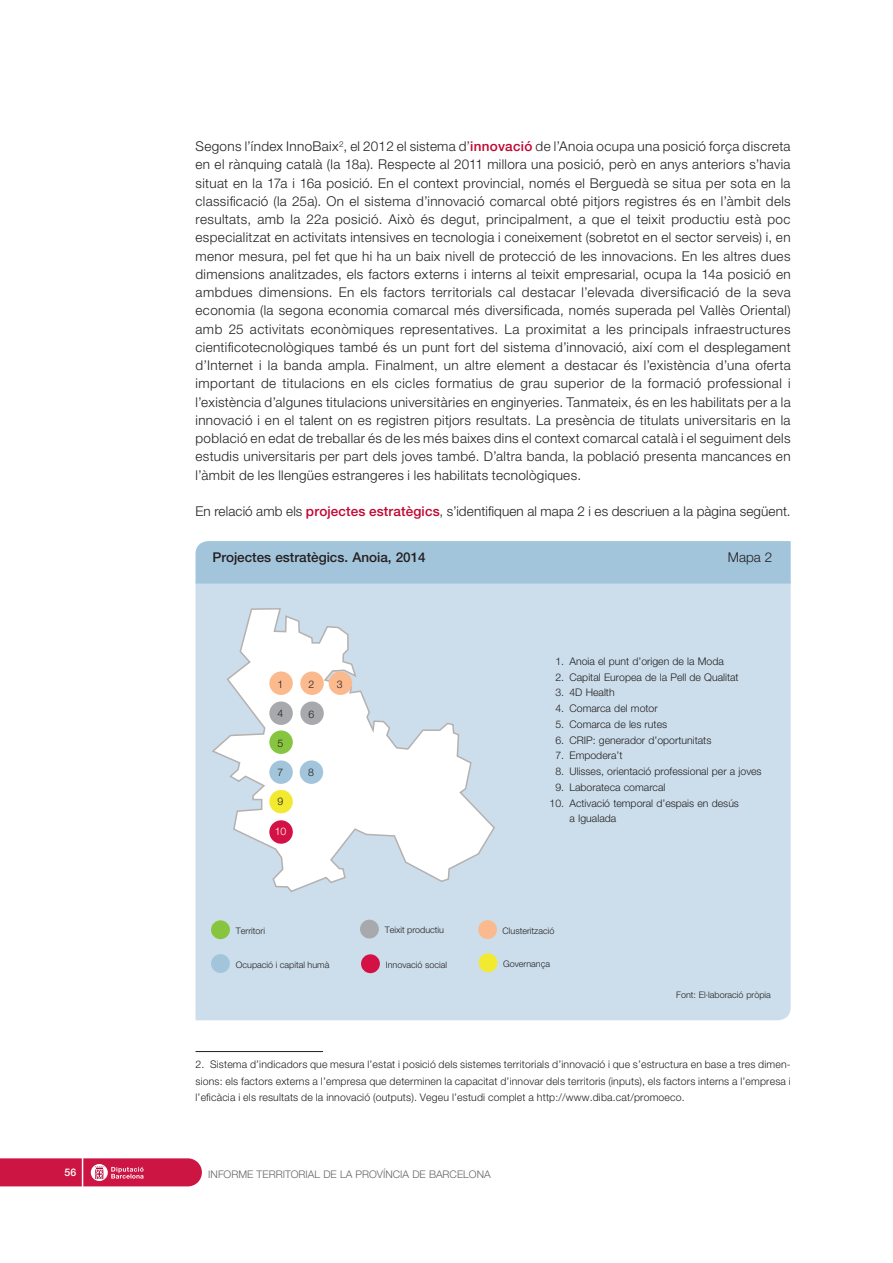
<style>
.page{position:relative;width:893px;height:1263px;background:#fff}
.page>*{position:absolute;margin:0;border:0;box-sizing:border-box;transform-origin:0 0}
.t1{font:300 13.5px/18.3px "Helvetica Neue LT";letter-spacing:.015em;color:#231f20;text-align:justify}
.t2{font:500 13.5px "Helvetica Neue LT";color:#231f20}
.t3{font:300 10.5px/16.5px "Helvetica Neue LT";color:#231f20;text-align:justify}
.t4{font:300 10.5px "Helvetica Neue LT";color:#636466}
.t5{font:500 10.5px "Helvetica Neue LT";color:#fff}
.t6{font:300 10.5px "Helvetica Neue LT";color:#fff}
.t7{font:300 9px "Helvetica Neue LT";color:#231f20}
.s1{font-weight:500;color:#c20430}
</style>
<div class="page">
<svg style="left:0;top:1158px;width:202px;height:28px"></svg>
<hr style="left:196px;top:1051px;width:127px;height:1px;background:#231f20">
<div style="left:196px;top:584px;width:595px;height:436px;background:#ccdeeb"></div>
<div style="left:360px;top:920px;width:19px;height:19px;background:#a7a9ac;border-radius:50%"></div>
<div style="left:478px;top:920px;width:19px;height:19px;background:#fbba8d;border-radius:50%"></div>
<div style="left:211px;top:954px;width:19px;height:19px;background:#a3c5db;border-radius:50%"></div>
<div style="left:361px;top:954px;width:19px;height:19px;background:#d31145;border-radius:50%"></div>
<div style="left:479px;top:953px;width:18px;height:19px;background:#f2ea31;border-radius:50%"></div>
<div style="left:211px;top:920px;width:19px;height:19px;background:#87c540;border-radius:50%"></div>
<svg style="left:211px;top:608px;width:285px;height:285px"></svg>
<div style="left:269px;top:760px;width:24px;height:24px;background:#a3c5db;border-radius:50%"></div>
<div style="left:300px;top:760px;width:23px;height:24px;background:#a3c5db;border-radius:50%"></div>
<div style="left:269px;top:790px;width:24px;height:23px;background:#f2ea31;border-radius:50%"></div>
<div style="left:269px;top:820px;width:24px;height:24px;background:#d31145;border-radius:50%"></div>
<div style="left:269px;top:672px;width:24px;height:23px;background:#fbba8d;border-radius:50%"></div>
<div style="left:300px;top:672px;width:24px;height:23px;background:#fbba8d;border-radius:50%"></div>
<div style="left:329px;top:672px;width:23px;height:23px;background:#fbba8d;border-radius:50%"></div>
<div style="left:300px;top:701px;width:24px;height:24px;background:#a7a9ac;border-radius:50%"></div>
<div style="left:269px;top:701px;width:24px;height:24px;background:#a7a9ac;border-radius:50%"></div>
<div style="left:269px;top:730px;width:24px;height:24px;background:#87c540;border-radius:50%"></div>
<div style="left:196px;top:541px;width:595px;height:43px;background:#a3c5db"></div>
<p class="t1" style="left:196px;top:138px;width:597px">Segons l’índex InnoBaix<sup>2</sup>, el 2012 el sistema d’<span class="s1">innovació</span> de l’Anoia ocupa una posició força discreta en el rànquing català (la 18a). Respecte al 2011 millora una posició, però en anys anteriors s’havia situat en la 17a i 16a posició. En el context provincial, només el Berguedà se situa per sota en la classificació (la 25a). On el sistema d’innovació comarcal obté pitjors registres és en l’àmbit dels resultats, amb la 22a posició. Això és degut, principalment, a que el teixit productiu està poc especialitzat en activitats intensives en tecnologia i coneixement (sobretot en el sector serveis) i, en menor mesura, pel fet que hi ha un baix nivell de protecció de les innovacions. En les altres dues dimensions analitzades, els factors externs i interns al teixit empresarial, ocupa la 14a posició en ambdues dimensions. En els factors territorials cal destacar l’elevada diversificació de la seva economia (la segona economia comarcal més diversificada, només superada pel Vallès Oriental) amb 25 activitats econòmiques representatives. La proximitat a les principals infraestructures cientificotecnològiques també és un punt fort del sistema d’innovació, així com el desplegament d’Internet i la banda ampla. Finalment, un altre element a destacar és l’existència d’una oferta important de titulacions en els cicles formatius de grau superior de la formació professional i l’existència d’algunes titulacions universitàries en enginyeries. Tanmateix, és en les habilitats per a la innovació i en el talent on es registren pitjors resultats. La presència de titulats universitaris en la població en edat de treballar és de les més baixes dins el context comarcal català i el seguiment dels estudis universitaris per part dels joves també. D’altra banda, la població presenta mancances en l’àmbit de les llengües estrangeres i les habilitats tecnològiques.</p>
<p class="t1" style="left:196px;top:503px;width:597px">En relació amb els <span class="s1">projectes estratègics</span>, s’identifiquen al mapa 2 i es descriuen a la pàgina següent.</p>
<p class="t2" style="left:213px;top:553px;width:215px">Projectes estratègics. Anoia, 2014</p>
<p class="t1" style="left:728px;top:550px;width:46px">Mapa 2</p>
<p class="t3" style="left:278px;top:677px;width:7px">1</p>
<p class="t3" style="left:309px;top:677px;width:7px">2</p>
<p class="t3" style="left:337px;top:677px;width:7px">3</p>
<p class="t3" style="left:278px;top:706px;width:7px">4</p>
<p class="t3" style="left:309px;top:707px;width:7px">6</p>
<p class="t3" style="left:278px;top:736px;width:7px">5</p>
<p class="t3" style="left:278px;top:765px;width:7px">7</p>
<p class="t3" style="left:308px;top:765px;width:7px">8</p>
<p class="t3" style="left:278px;top:794px;width:7px">9</p>
<p class="t6" style="left:275px;top:828px;width:13px">10</p>
<p class="t7" style="left:236px;top:927px;width:31px">Territori</p>
<p class="t3" style="left:555px;top:654px;width:170px">1. Anoia el punt d’origen de la Moda</p>
<p class="t3" style="left:555px;top:670px;width:185px">2. Capital Europea de la Pell de Qualitat</p>
<p class="t3" style="left:555px;top:685px;width:61px">3. 4D Health</p>
<p class="t3" style="left:555px;top:701px;width:104px">4. Comarca del motor</p>
<p class="t3" style="left:555px;top:717px;width:113px">5. Comarca de les rutes</p>
<p class="t3" style="left:555px;top:732px;width:157px">6. CRIP: generador d’oportunitats</p>
<p class="t3" style="left:555px;top:748px;width:69px">7. Empodera’t</p>
<p class="t3" style="left:555px;top:764px;width:208px">8. Ulisses, orientació professional per a joves</p>
<p class="t3" style="left:555px;top:780px;width:111px">9. Laborateca comarcal</p>
<p class="t3" style="left:569px;top:796px;width:171px;line-height:15.8px;text-indent:-20px">10. Activació temporal d’espais en desús a Igualada</p>
<p class="t7" style="left:385px;top:927px;width:61px">Teixit productiu</p>
<p class="t7" style="left:502px;top:928px;width:53px">Clusterització</p>
<p class="t7" style="left:236px;top:961px;width:95px">Ocupació i capital humà</p>
<p class="t7" style="left:386px;top:961px;width:63px">Innovació social</p>
<p class="t7" style="left:503px;top:961px;width:49px">Governança</p>
<p class="t7" style="left:676px;top:992px;width:96px">Font: El·laboració pròpia</p>
<p class="t3" style="left:196px;top:1057px;width:597px">2. Sistema d’indicadors que mesura l’estat i posició dels sistemes territorials d’innovació i que s’estructura en base a tres dimen&shy;sions: els factors externs a l’empresa que determinen la capacitat d’innovar dels territoris (inputs), els factors interns a l’empresa i l’eficàcia i els resultats de la innovació (outputs). Vegeu l’estudi complet a http://www.diba.cat/promoeco.</p>
<p class="t5" style="left:65px;top:1169px;width:13px">56</p>
<p class="t4" style="left:208px;top:1170px;width:284px">INFORME TERRITORIAL DE LA PROVÍNCIA DE BARCELONA</p>
</div>
